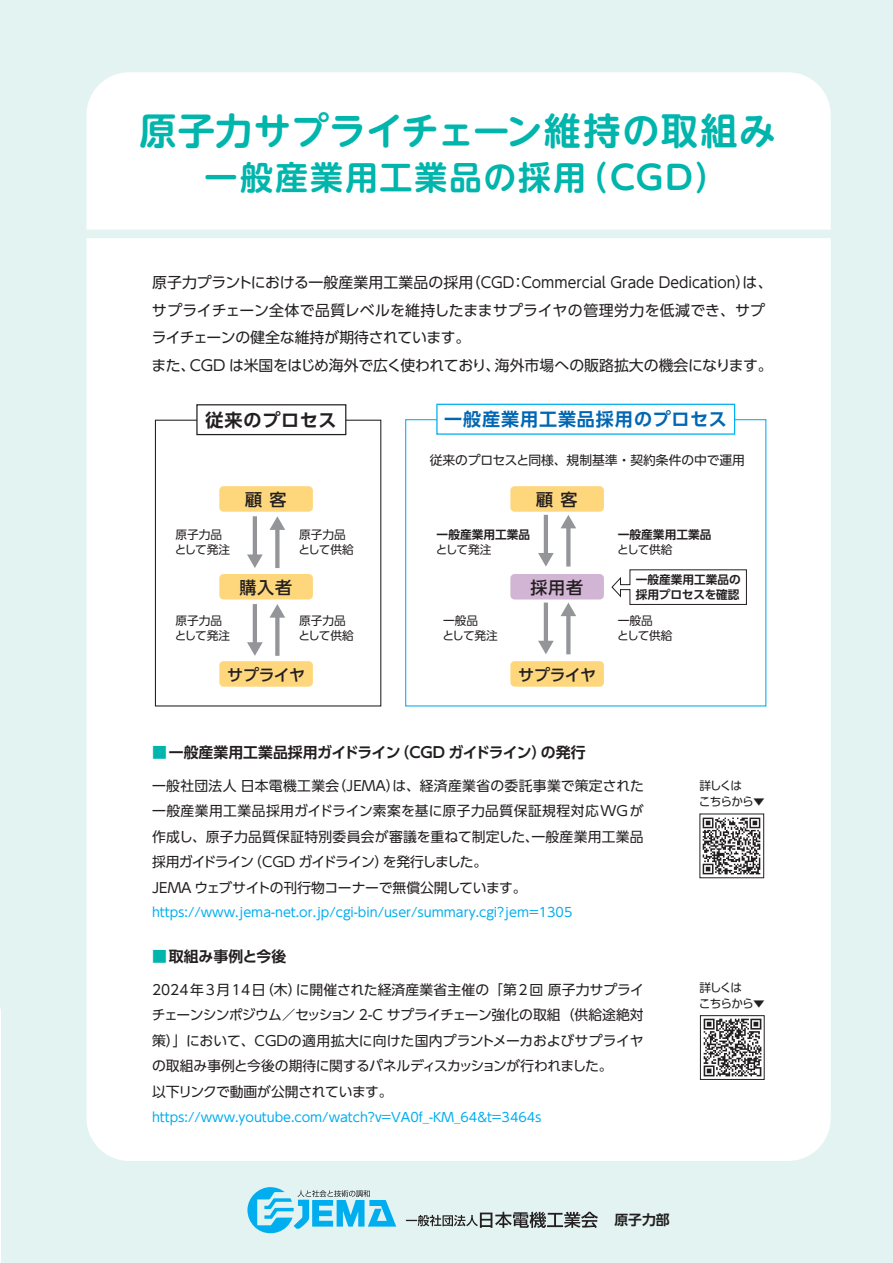
<style>
.page{position:relative;width:893px;height:1263px;background:#e2f3f2}
.page>*{position:absolute;margin:0;border:0;box-sizing:border-box;transform-origin:0 0}
.t1{font:700 37.2px "UD Shin M Go Pro De";letter-spacing:.02em;color:#00b5ac}
.t2{font:700 33px "UD Shin M Go Pro De";letter-spacing:.055em;color:#00b5ac}
.t3{font:700 18px "UD Shin Go Pro De";letter-spacing:.05em;color:#0166b3}
.t4{font:700 18px "UD Shin Go Pro De";letter-spacing:.04em;color:#231f20}
.t5{font:500 16.95px "UD Shin Go Pro";letter-spacing:.05em;color:#231f20}
.t6{font:500 15.9px "UD Shin Go Pro";letter-spacing:-.025em;color:#231f20}
.t7{font:14.85px/27.6px "UD Shin Go Pro";color:#231f20}
.t8{font:700 14.85px "UD Shin Go Pro De";color:#231f20}
.t9{font:13.8px/25.5px "UD Shin Go Pro";color:#231f20}
.t10{font:700 13.8px "UD Shin Go Pro De";color:#231f20}
.t11{font:12.75px "UD Shin Go Pro";color:#00aeef}
.t12{font:12.75px "UD Shin Go Pro";color:#231f20}
.t13{font:11.7px/14.9px "UD Shin Go Pro";letter-spacing:-.015em;color:#231f20}
.t14{font:700 11.7px/14.9px "UD Shin Go Pro De";color:#231f20}
.t15{font:11.7px/15.9px "UD Shin Go Pro";letter-spacing:-.095em;color:#231f20}
.s1{color:#00b5ac}
</style>
<div class="page">
<div style="left:87px;top:72px;width:744px;height:158px;background:#fff"></div>
<div style="left:87px;top:238px;width:744px;height:923px;background:#fff"></div>
<img style="left:702px;top:816px;width:60px;height:60px">
<img style="left:702px;top:1017px;width:60px;height:61px">
<div style="left:700px;top:1015px;width:64px;height:65px;border:1px solid #231f20"></div>
<div style="left:219px;top:486px;width:94px;height:26px;background:#fed77d;border-radius:4px"></div>
<div style="left:219px;top:574px;width:94px;height:25px;background:#fed77d;border-radius:4px"></div>
<div style="left:219px;top:661px;width:94px;height:26px;background:#fed77d;border-radius:4px"></div>
<hr style="left:253px;top:516px;width:4px;height:41px;background:#939598">
<svg style="left:247px;top:554px;width:16px;height:14px"></svg>
<svg style="left:275px;top:530px;width:4px;height:38px"></svg>
<svg style="left:270px;top:516px;width:15px;height:14px"></svg>
<hr style="left:253px;top:604px;width:4px;height:40px;background:#939598">
<svg style="left:247px;top:642px;width:16px;height:14px"></svg>
<svg style="left:275px;top:618px;width:4px;height:38px"></svg>
<svg style="left:270px;top:604px;width:15px;height:14px"></svg>
<div style="left:510px;top:486px;width:94px;height:26px;background:#fed77d;border-radius:4px"></div>
<div style="left:510px;top:574px;width:94px;height:25px;background:#d2b5d5;border-radius:4px"></div>
<div style="left:510px;top:661px;width:94px;height:26px;background:#fed77d;border-radius:4px"></div>
<hr style="left:544px;top:515px;width:4px;height:40px;background:#939598">
<svg style="left:538px;top:553px;width:16px;height:13px"></svg>
<svg style="left:566px;top:528px;width:4px;height:38px"></svg>
<svg style="left:561px;top:515px;width:15px;height:13px"></svg>
<hr style="left:544px;top:602px;width:4px;height:41px;background:#939598">
<svg style="left:538px;top:641px;width:16px;height:13px"></svg>
<svg style="left:566px;top:616px;width:4px;height:38px"></svg>
<svg style="left:561px;top:602px;width:15px;height:14px"></svg>
<svg style="left:611px;top:569px;width:136px;height:36px"></svg>
<svg style="left:406px;top:1212px;width:192px;height:16px"></svg>
<svg style="left:247px;top:1187px;width:149px;height:47px"></svg>
<div style="left:155px;top:420px;width:226px;height:286px;border:1px solid #231f20"></div>
<div style="left:197px;top:405px;width:149px;height:30px;background:#fff"></div>
<div style="left:196px;top:404px;width:150px;height:31px;border:1px solid #231f20"></div>
<div style="left:437px;top:404px;width:298px;height:30px;background:#fff"></div>
<div style="left:436px;top:404px;width:299px;height:31px;border:1px solid #00aeef"></div>
<hr style="left:0;top:1008px;width:1px;height:255px;background:#fff">
<h1 class="t1" style="left:140px;top:100px;width:638px">原子力サプライチェーン維持の取組み</h1>
<h2 class="t2" style="left:204px;top:151px;width:525px">一般産業用工業品の採用（CGD）</h2>
<p class="t7" style="left:152px;top:268px;width:622px">原子力プラントにおける一般産業用工業品の採用（CGD：Commercial Grade Dedication）は、サプライチェーン全体で品質レベルを維持したままサプライヤの管理労力を低減でき、サプライチェーンの健全な維持が期待されています。<br>また、CGD は米国をはじめ海外で広く使われており、海外市場への販路拡大の機会になります。</p>
<h3 class="t4" style="left:206px;top:405px;width:132px">従来のプロセス</h3>
<h3 class="t3" style="left:444px;top:405px;width:284px">一般産業用工業品採用のプロセス</h3>
<p class="t12" style="left:430px;top:449px;width:317px">従来のプロセスと同様、規制基準・契約条件の中で運用</p>
<p class="t5" style="left:245px;top:486px;width:43px">顧 客</p>
<p class="t5" style="left:536px;top:486px;width:43px">顧 客</p>
<p class="t13" style="left:175px;top:527px;width:57px">原子力品として発注</p>
<p class="t13" style="left:298px;top:527px;width:57px">原子力品として供給</p>
<p class="t14" style="left:437px;top:527px;width:95px">一般産業用工業品</p>
<p class="t13" style="left:436px;top:541px;width:57px">として発注</p>
<p class="t14" style="left:618px;top:527px;width:95px">一般産業用工業品</p>
<p class="t13" style="left:617px;top:541px;width:57px">として供給</p>
<p class="t5" style="left:239px;top:573px;width:54px">購入者</p>
<p class="t5" style="left:530px;top:573px;width:54px">採用者</p>
<p class="t14" style="left:636px;top:572px;width:107px">一般産業用工業品の採用プロセスを確認</p>
<p class="t13" style="left:175px;top:613px;width:57px">原子力品として発注</p>
<p class="t13" style="left:298px;top:613px;width:57px">原子力品として供給</p>
<p class="t13" style="left:442px;top:613px;width:57px">一般品<br>として発注</p>
<p class="t13" style="left:617px;top:613px;width:57px">一般品<br>として供給</p>
<p class="t6" style="left:227px;top:662px;width:79px">サプライヤ</p>
<p class="t6" style="left:518px;top:662px;width:79px">サプライヤ</p>
<p class="t8" style="left:152px;top:740px;width:435px"><span class="s1">■</span>一般産業用工業品採用ガイドライン（CGD ガイドライン）の発行</p>
<p class="t9" style="left:152px;top:772px;width:493px">一般社団法人 日本電機工業会（JEMA）は、経済産業省の委託事業で策定された一般産業用工業品採用ガイドライン素案を基に原子力品質保証規程対応WGが作成し、原子力品質保証特別委員会が審議を重ねて制定した、一般産業用工業品採用ガイドライン（CGD ガイドライン）を発行しました。<br>JEMA ウェブサイトの刊行物コーナーで無償公開しています。</p>
<p class="t11" style="left:152px;top:902px;width:422px">https://www.jema-net.or.jp/cgi-bin/user/summary.cgi?jem=1305</p>
<p class="t8" style="left:152px;top:944px;width:136px"><span class="s1">■</span>取組み事例と今後</p>
<p class="t9" style="left:152px;top:976px;width:494px">2024年3月14日（木）に開催された経済産業省主催の「第2回 原子力サプライチェーンシンポジウム／セッション 2-C サプライチェーン強化の取組（供給途絶対策）」において、CGDの適用拡大に向けた国内プラントメーカおよびサプライヤの取組み事例と今後の期待に関するパネルディスカッションが行われました。<br>以下リンクで動画が公開されています。</p>
<p class="t11" style="left:152px;top:1106px;width:391px">https://www.youtube.com/watch?v=VA0f_-KM_64&amp;t=3464s</p>
<p class="t15" style="left:699px;top:777px;width:68px">詳しくは<br>こちらから▼</p>
<p class="t15" style="left:699px;top:979px;width:68px">詳しくは<br>こちらから▼</p>
<p class="t10" style="left:614px;top:1209px;width:57px">原子力部</p>
</div>
